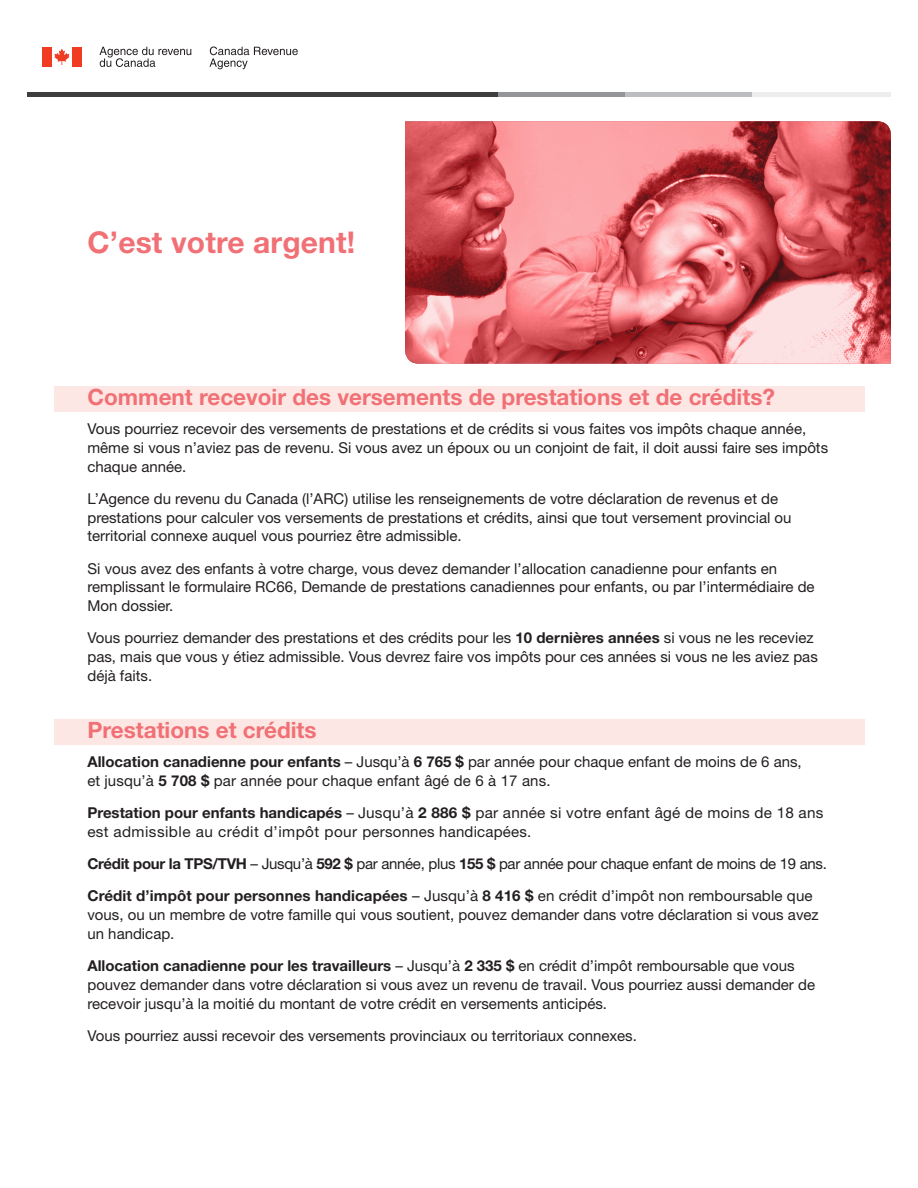
<style>
.page{position:relative;width:918px;height:1188px;background:#fff}
.page>*{position:absolute;margin:0;border:0;box-sizing:border-box;transform-origin:0 0}
.t1{font:700 30px "Helvetica Neue LT Std";letter-spacing:.005em;color:#f17075}
.t2{font:700 22.5px "Helvetica Neue LT Std";color:#f17075}
.T1{font:15px/18.8px "Helvetica Neue LT Std";color:#231f20}
.T1-2{font:15px "Helvetica Neue LT Std";letter-spacing:-.02em;color:#231f20}
.s1{font-weight:700}
</style>
<div class="page">
<hr style="left:553px;top:92px;width:326px;height:4px;background:#ededee">
<hr style="left:426px;top:92px;width:326px;height:4px;background:#bcbdc0">
<hr style="left:292px;top:92px;width:333px;height:4px;background:#939598">
<hr style="left:39px;top:92px;width:459px;height:4px;background:#3e3e3f">
<hr style="left:879px;top:92px;width:12px;height:4px;background:#ededee">
<hr style="left:27px;top:92px;width:12px;height:4px;background:#3e3e3f">
<div style="left:42px;top:47px;width:9px;height:20px;background:#ef3c22"></div>
<svg style="left:54px;top:49px;width:16px;height:16px"></svg>
<div style="left:73px;top:47px;width:9px;height:20px;background:#ef3c22"></div>
<svg style="left:99px;top:47px;width:92px;height:20px"></svg>
<svg style="left:209px;top:46px;width:89px;height:23px"></svg>
<div style="left:54px;top:386px;width:810px;height:25px;background:#fde7e4"></div>
<div style="left:54px;top:719px;width:810px;height:25px;background:#fde7e4"></div>
<svg style="left:405px;top:121px;width:486px;height:243px;background:#d97175"></svg>
<h2 class="t1" style="left:87px;top:224px;width:269px">C’est votre argent!</h2>
<h3 class="t2" style="left:87px;top:383px;width:689px">Comment recevoir des versements de prestations et de crédits?</h3>
<p class="T1" style="left:87px;top:419px;width:742px">Vous pourriez recevoir des versements de prestations et de crédits si vous faites vos impôts chaque année, même si vous n’aviez pas de revenu. Si vous avez un époux ou un conjoint de fait, il doit aussi faire ses impôts chaque année.</p>
<p class="T1" style="left:87px;top:489px;width:706px">L’Agence du revenu du Canada (l’ARC) utilise les renseignements de votre déclaration de revenus et de prestations pour calculer vos versements de prestations et crédits, ainsi que tout versement provincial ou territorial connexe auquel vous pourriez être admissible.</p>
<p class="T1" style="left:87px;top:559px;width:729px">Si vous avez des enfants à votre charge, vous devez demander l’allocation canadienne pour enfants en remplissant le formulaire RC66, Demande de prestations canadiennes pour enfants, ou par l’intermédiaire de<br>Mon dossier.</p>
<p class="T1" style="left:87px;top:628px;width:732px">Vous pourriez demander des prestations et des crédits pour les <span class="s1">10 dernières années</span> si vous ne les receviez pas, mais que vous y étiez admissible. Vous devrez faire vos impôts pour ces années si vous ne les aviez pas déjà faits.</p>
<h3 class="t2" style="left:87px;top:716px;width:231px">Prestations et crédits</h3>
<p class="T1" style="left:87px;top:752px;width:716px"><span class="s1">Allocation canadienne pour enfants</span> – Jusqu’à <span class="s1">6 765 $</span> par année pour chaque enfant de moins de 6 ans, et jusqu’à <span class="s1">5 708 $</span> par année pour chaque enfant âgé de 6 à 17 ans.</p>
<p class="T1" style="left:87px;top:803px;width:737px"><span class="s1">Prestation pour enfants handicapés</span> – Jusqu’à <span class="s1">2 886 $</span> par année si votre enfant âgé de moins de 18 ans est admissible au crédit d’impôt pour personnes handicapées.</p>
<p class="T1-2" style="left:87px;top:855px;width:741px"><span class="s1">Crédit pour la TPS/TVH</span> – Jusqu’à <span class="s1">592 $</span> par année, plus <span class="s1">155 $</span> par année pour chaque enfant de moins de 19 ans.</p>
<p class="T1" style="left:87px;top:886px;width:733px"><span class="s1">Crédit d’impôt pour personnes handicapées</span> – Jusqu’à <span class="s1">8 416 $</span> en crédit d’impôt non remboursable que vous, ou un membre de votre famille qui vous soutient, pouvez demander dans votre déclaration si vous avez un handicap.</p>
<p class="T1" style="left:87px;top:956px;width:729px"><span class="s1">Allocation canadienne pour les travailleurs</span> – Jusqu’à <span class="s1">2 335 $</span> en crédit d’impôt remboursable que vous pouvez demander dans votre déclaration si vous avez un revenu de travail. Vous pourriez aussi demander de recevoir jusqu’à la moitié du montant de votre crédit en versements anticipés.</p>
<p class="T1" style="left:87px;top:1026px;width:551px">Vous pourriez aussi recevoir des versements provinciaux ou territoriaux connexes.</p>
</div>
